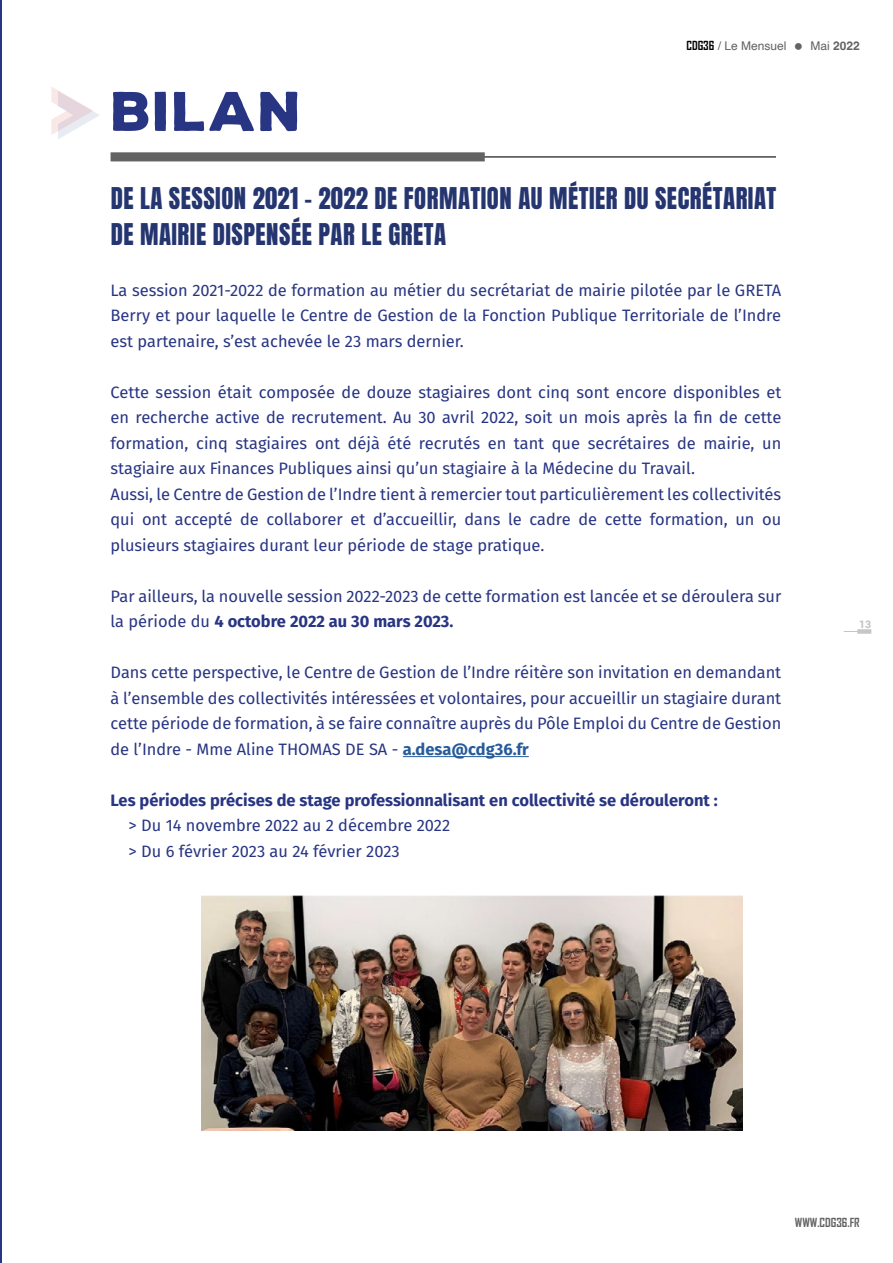
<style>
.page{position:relative;width:893px;height:1263px;background:#fff}
.page>*{position:absolute;margin:0;border:0;box-sizing:border-box;transform-origin:0 0}
.t1{font:900 54px "Nexa Rust Sans";letter-spacing:.01em;color:#283583}
.t2{font:25.5px/36px "Anton";letter-spacing:.02em;color:#253570}
.t3{font:16.5px/25.5px "Fira Sans";color:#283583}
.t4{font:700 16.5px "Fira Sans";color:#283583}
.t5{font:12px "Helvetica";color:#646363}
.t6{font:700 12px "Agency FB";color:#646363}
.t7{font:700 12px "Helvetica";color:#646363}
.t8{font:900 10.5px "Roboto";color:#c6c6c6}
.s1{font-family:"Agency FB";font-weight:700;color:#000}
.s2{font-weight:400}
.s3{font-weight:700}
.s4{font-weight:700;color:#275b9b}
</style>
<div class="page">
<svg style="left:844px;top:631px;width:13px;height:1px"></svg>
<div style="left:857px;top:629px;width:14px;height:5px;background:#c6c6c6"></div>
<hr style="left:403px;top:756px;width:126px;height:1px;background:#275b9b">
<hr style="left:244px;top:156px;width:532px;height:2px;background:#646363">
<div style="left:111px;top:152px;width:374px;height:9px;background:#646363"></div>
<hr style="left:0;top:0;width:1px;height:1263px;background:#283583">
<img style="left:202px;top:895px;width:540px;height:235px">
<svg style="left:51px;top:87px;width:48px;height:52px"></svg>
<h1 class="t1" style="left:111px;top:75px;width:193px">BILAN</h1>
<p class="t5" style="left:686px;top:37px;width:101px"><span class="s1">CDG36</span> / Le Mensuel</p>
<p class="t7" style="left:810px;top:38px;width:51px"><span class="s2">Mai</span> 2022</p>
<h2 class="t2" style="left:111px;top:182px;width:667px">DE LA SESSION 2021 – 2022 DE FORMATION AU MÉTIER DU SECRÉTARIAT<br>DE MAIRIE DISPENSÉE PAR LE GRETA</h2>
<p class="t3" style="left:111px;top:277px;width:672px;text-align:justify">La session 2021-2022 de formation au métier du secrétariat de mairie pilotée par le GRETA Berry et pour laquelle le Centre de Gestion de la Fonction Publique Territoriale de l’Indre est partenaire, s’est achevée le 23 mars dernier.</p>
<p class="t3" style="left:111px;top:379px;width:672px">Cette session était composée de douze stagiaires dont cinq sont encore disponibles et en recherche active de recrutement. Au 30 avril 2022, soit un mois après la fin de cette formation, cinq stagiaires ont déjà été recrutés en tant que secrétaires de mairie, un stagiaire aux Finances Publiques ainsi qu’un stagiaire à la Médecine du Travail.<br>Aussi, le Centre de Gestion de l’Indre tient à remercier tout particulièrement les collectivités qui ont accepté de collaborer et d’accueillir, dans le cadre de cette formation, un ou plusieurs stagiaires durant leur période de stage pratique.</p>
<p class="t3" style="left:111px;top:583px;width:672px">Par ailleurs, la nouvelle session 2022-2023 de cette formation est lancée et se déroulera sur la période du <span class="s3">4 octobre 2022 au 30 mars 2023.</span></p>
<p class="t3" style="left:111px;top:659px;width:672px;text-align:justify">Dans cette perspective, le Centre de Gestion de l’Indre réitère son invitation en demandant à l’ensemble des collectivités intéressées et volontaires, pour accueillir un stagiaire durant cette période de formation, à se faire connaître auprès du Pôle Emploi du Centre de Gestion de l’Indre - Mme Aline THOMAS DE SA - <span class="s4">a.desa@cdg36.fr</span></p>
<p class="t4" style="left:111px;top:786px;width:609px">Les périodes précises de stage professionnalisant en collectivité se dérouleront :</p>
<p class="t3" style="left:129px;top:812px;width:323px">&gt; Du 14 novembre 2022 au 2 décembre 2022 &gt; Du 6 février 2023 au 24 février 2023</p>
<p class="t8" style="left:859px;top:616px;width:14px">13</p>
<p class="t6" style="left:795px;top:1215px;width:66px">WWW.CDG36.FR</p>
</div>
